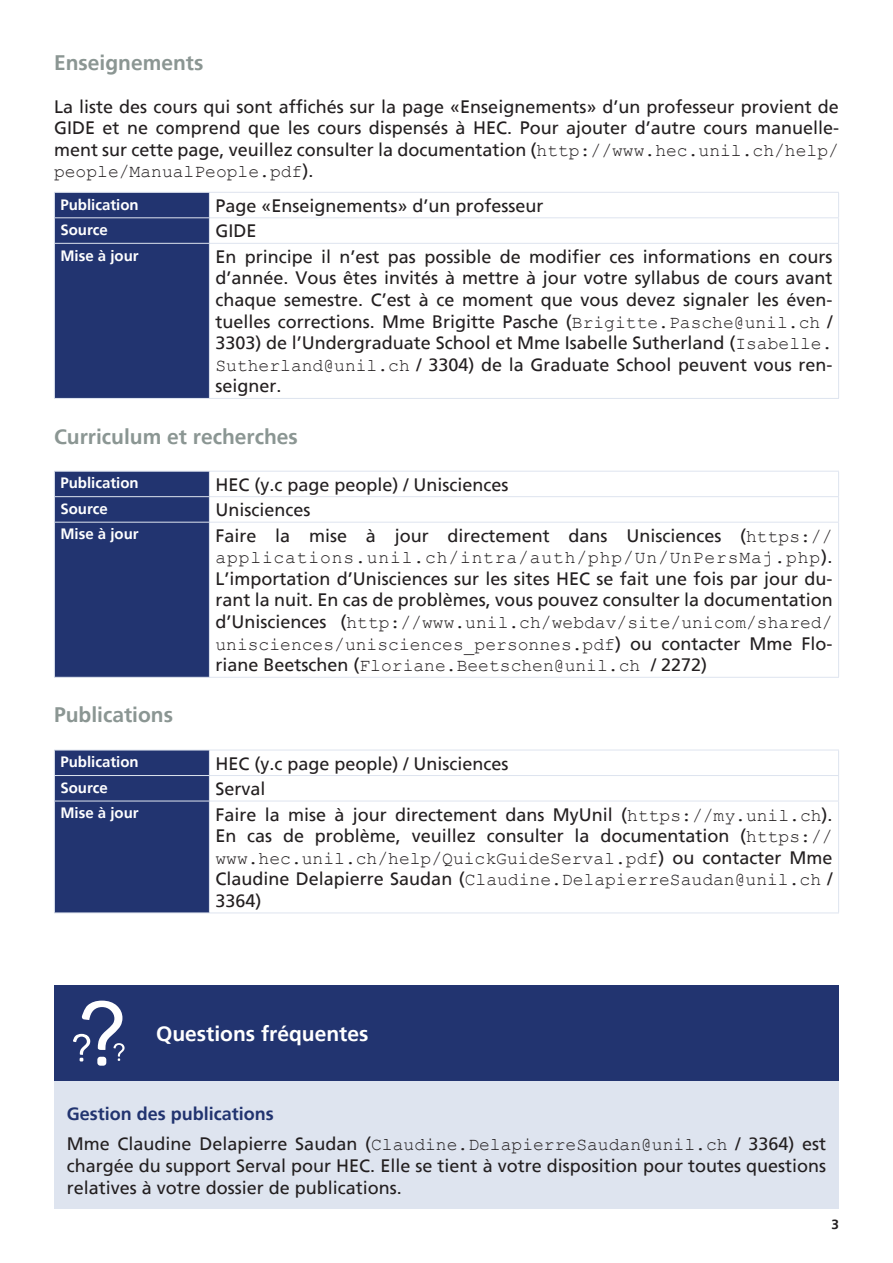
<style>
.page{position:relative;width:893px;height:1263px;background:#fff}
.page>*{position:absolute;margin:0;border:0;box-sizing:border-box;transform-origin:0 0}
.t1{font:700 21px "Frutiger LT Std";color:#8b9693}
.t2{font:700 21px "Frutiger LT Std";color:#fff}
.t3{font:18px/21.6px "Frutiger LT Std";color:#231f20}
.t4{font:18px/21.6px "Courier New";color:#231f20;text-align:justify}
.t5{font:18px "Courier New";letter-spacing:.045em;color:#231f20}
.t6{font:700 15px "Frutiger LT Std";color:#fff}
.t7{font:700 13.5px "Frutiger LT Std";color:#231f20}
.s1{font-family:"Courier New"}
.s2{font-family:"Frutiger LT Std"}
.s3{font-weight:700;color:#223470}
</style>
<div class="page">
<div style="left:54px;top:985px;width:785px;height:96px;background:#223470"></div>
<div style="left:54px;top:1081px;width:785px;height:128px;background:#dee4ef"></div>
<svg style="left:73px;top:1000px;width:52px;height:66px"></svg>
<hr style="left:209px;top:192px;width:630px;height:1px;background:#dee4ef">
<hr style="left:209px;top:217px;width:630px;height:1px;background:#dee4ef">
<div style="left:54px;top:192px;width:156px;height:206px;background:#223470"></div>
<svg style="left:838px;top:193px;width:1px;height:50px"></svg>
<hr style="left:54px;top:243px;width:155px;height:1px;background:#dee4ef">
<hr style="left:54px;top:244px;width:1px;height:154px;background:#dee4ef">
<hr style="left:209px;top:243px;width:630px;height:1px;background:#dee4ef">
<hr style="left:209px;top:244px;width:1px;height:154px;background:#dee4ef">
<hr style="left:838px;top:244px;width:1px;height:154px;background:#dee4ef">
<hr style="left:54px;top:398px;width:155px;height:1px;background:#dee4ef">
<hr style="left:209px;top:398px;width:630px;height:1px;background:#dee4ef">
<hr style="left:209px;top:471px;width:630px;height:1px;background:#dee4ef">
<hr style="left:209px;top:496px;width:630px;height:1px;background:#dee4ef">
<div style="left:54px;top:471px;width:156px;height:206px;background:#223470"></div>
<svg style="left:838px;top:472px;width:1px;height:50px"></svg>
<hr style="left:54px;top:522px;width:155px;height:1px;background:#dee4ef">
<hr style="left:54px;top:522px;width:1px;height:155px;background:#dee4ef">
<hr style="left:209px;top:522px;width:630px;height:1px;background:#dee4ef">
<hr style="left:209px;top:522px;width:1px;height:155px;background:#dee4ef">
<hr style="left:838px;top:522px;width:1px;height:155px;background:#dee4ef">
<hr style="left:54px;top:677px;width:155px;height:1px;background:#dee4ef">
<hr style="left:209px;top:677px;width:630px;height:1px;background:#dee4ef">
<hr style="left:209px;top:750px;width:630px;height:1px;background:#dee4ef">
<hr style="left:209px;top:775px;width:630px;height:1px;background:#dee4ef">
<div style="left:54px;top:750px;width:156px;height:162px;background:#223470"></div>
<svg style="left:838px;top:751px;width:1px;height:50px"></svg>
<hr style="left:54px;top:801px;width:155px;height:1px;background:#dee4ef">
<hr style="left:54px;top:801px;width:1px;height:111px;background:#dee4ef">
<hr style="left:209px;top:801px;width:630px;height:1px;background:#dee4ef">
<hr style="left:209px;top:801px;width:1px;height:111px;background:#dee4ef">
<hr style="left:838px;top:801px;width:1px;height:111px;background:#dee4ef">
<hr style="left:54px;top:912px;width:155px;height:1px;background:#dee4ef">
<hr style="left:209px;top:912px;width:630px;height:1px;background:#dee4ef">
<p class="t1" style="left:54px;top:50px;width:151px">Enseignements</p>
<p class="t3" style="left:54px;top:96px;width:786px;text-align:justify">La liste des cours qui sont affichés sur la page «Enseignements» d’un professeur provient de GIDE et ne comprend que les cours dispensés à HEC. Pour ajouter d’autre cours manuelle&shy;ment sur cette page, veuillez consulter la documentation (<span class="s1">http://www.hec.unil.ch/help/</span></p>
<p class="t4" style="left:54px;top:160px;width:261px">people/ManualPeople.pdf<span class="s2">).</span></p>
<p class="t6" style="left:60px;top:196px;width:80px">Publication</p>
<p class="t3" style="left:215px;top:195px;width:330px">Page «Enseignements» d’un professeur</p>
<p class="t6" style="left:60px;top:221px;width:49px">Source</p>
<p class="t3" style="left:215px;top:220px;width:43px">GIDE</p>
<p class="t6" style="left:60px;top:247px;width:80px">Mise à jour</p>
<p class="t3" style="left:215px;top:246px;width:619px;text-align:justify">En principe il n’est pas possible de modifier ces informations en cours d’année. Vous êtes invités à mettre à jour votre syllabus de cours avant chaque semestre. C’est à ce moment que vous devez signaler les éven&shy;tuelles corrections. Mme Brigitte Pasche (<span class="s1">Brigitte.Pasche@unil.ch</span> / 3303) de l’Undergraduate School et Mme Isabelle Sutherland (<span class="s1">Isabelle.<br>Sutherland@unil.ch</span> / 3304) de la Graduate School peuvent vous ren&shy;seigner.</p>
<p class="t1" style="left:54px;top:424px;width:245px">Curriculum et recherches</p>
<p class="t6" style="left:60px;top:474px;width:80px">Publication</p>
<p class="t3" style="left:215px;top:474px;width:295px">HEC (y.c page people) / Unisciences</p>
<p class="t6" style="left:60px;top:500px;width:49px">Source</p>
<p class="t3" style="left:215px;top:499px;width:97px">Unisciences</p>
<p class="t6" style="left:60px;top:525px;width:80px">Mise à jour</p>
<p class="t3" style="left:215px;top:525px;width:619px">Faire la mise à jour directement dans Unisciences (<span class="s1">https://</span></p>
<p class="t5" style="left:215px;top:546px;width:619px">applications.unil.ch/intra/auth/php/Un/UnPersMaj.php<span class="s2">).</span></p>
<p class="t3" style="left:215px;top:568px;width:619px">L’importation d’Unisciences sur les sites HEC se fait une fois par jour du&shy;rant la nuit. En cas de problèmes, vous pouvez consulter la documentation</p>
<p class="t4" style="left:215px;top:611px;width:619px"><span class="s2">d’Unisciences (</span>http://www.unil.ch/webdav/site/unicom/shared/ unisciences/unisciences_personnes.pdf<span class="s2">) ou contacter Mme Flo&shy;riane Beetschen (</span>Floriane.Beetschen@unil.ch <span class="s2">/ 2272)</span></p>
<p class="t1" style="left:54px;top:703px;width:121px">Publications</p>
<p class="t6" style="left:60px;top:753px;width:80px">Publication</p>
<p class="t3" style="left:215px;top:752px;width:295px">HEC (y.c page people) / Unisciences</p>
<p class="t6" style="left:60px;top:779px;width:49px">Source</p>
<p class="t3" style="left:215px;top:778px;width:52px">Serval</p>
<p class="t6" style="left:60px;top:804px;width:80px">Mise à jour</p>
<p class="t3" style="left:215px;top:803px;width:619px">Faire la mise à jour directement dans MyUnil (<span class="s1">https://my.unil.ch</span>).<br>En cas de problème, veuillez consulter la documentation (<span class="s1">https://</span></p>
<p class="t4" style="left:215px;top:847px;width:619px">www.hec.unil.ch/help/QuickGuideServal.pdf<span class="s2">) ou contacter Mme<br>Claudine Delapierre Saudan (</span>Claudine.DelapierreSaudan@unil.ch <span class="s2">/</span></p>
<p class="t3" style="left:215px;top:890px;width:48px">3364)</p>
<p class="t2" style="left:156px;top:1021px;width:214px">Questions fréquentes</p>
<p class="t3" style="left:67px;top:1099px;width:761px;line-height:30.2px"><span class="s3">Gestion des publications<br></span>Mme Claudine Delapierre Saudan (<span class="s1">Claudine.DelapierreSaudan@unil.ch</span> / 3364) est</p>
<p class="t3" style="left:67px;top:1155px;width:761px">chargée du support Serval pour HEC. Elle se tient à votre disposition pour toutes questions relatives à votre dossier de publications.</p>
<p class="t7" style="left:831px;top:1216px;width:9px">3</p>
</div>
